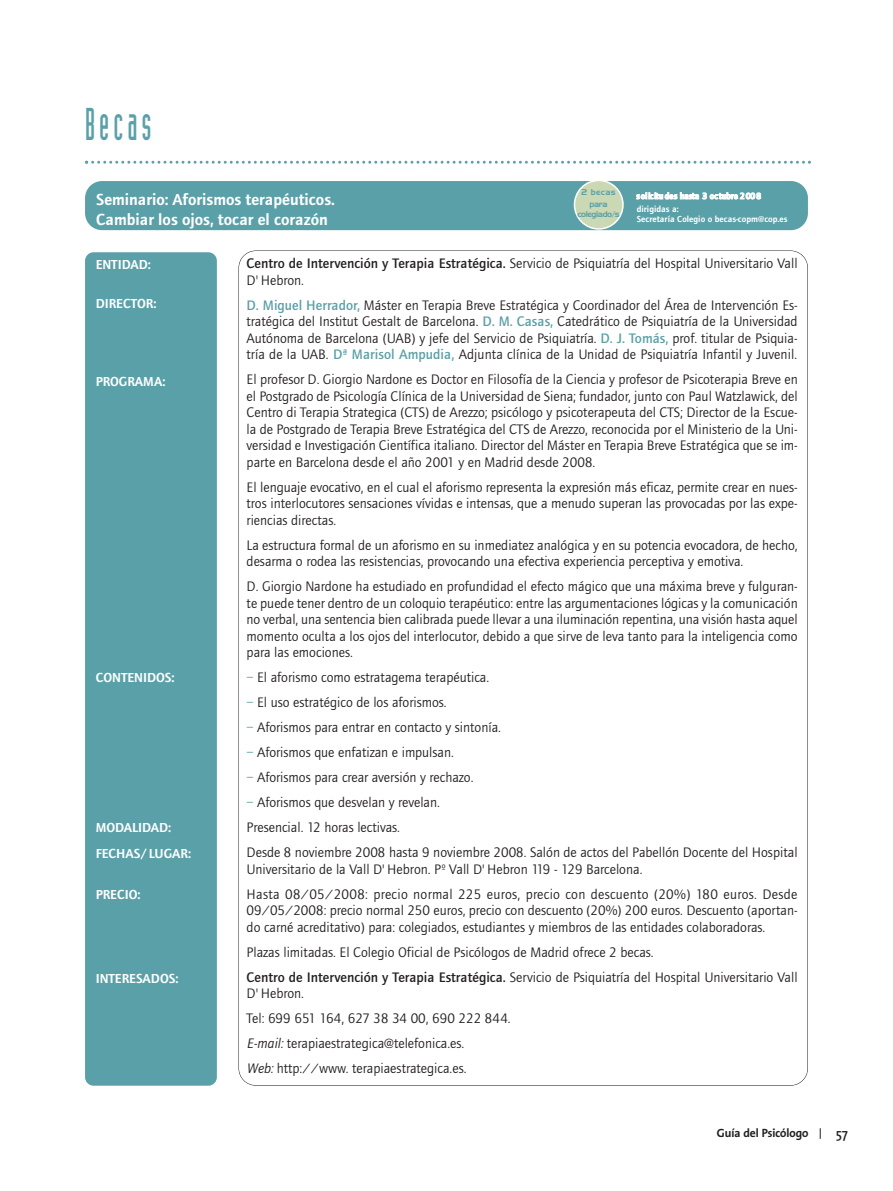
<style>
.page{position:relative;width:893px;height:1191px;background:#fff}
.page>*{position:absolute;margin:0;border:0;box-sizing:border-box;transform-origin:0 0}
.t1{font:45px "Industria Solid";letter-spacing:.12em;color:#5aa0a8;scale:.76 1}
.t2{font:600 16.5px/19.5px "Foundry Journal";color:#fff}
.t3{font:14.25px/16.5px "Foundry Journal";color:#231f20}
.t4{font:14.25px/25px "Foundry Journal";letter-spacing:.02em;color:#231f20}
.t5{font:600 13.5px/26.4px "Foundry Journal";color:#fff}
.t6{font:600 13.5px "Thesis Sans";color:#231f20}
.t7{font:700 12px "Thesis Sans";color:#231f20}
.t8{font:600 9px/12.6px "Foundry Journal";color:#fff}
.t9{font:8.1px "Handel Gothic BT";letter-spacing:-.045em;color:#5aa0a8}
.t10{font:8.1px/11.7px "Handel Gothic BT";letter-spacing:.045em;color:#5aa0a8;text-align:center}
.s1{font-weight:500}
.s2{font-weight:500;color:#5aa0a8}
.s3{color:#5aa0a8}
.s4{font-style:italic}
</style>
<div class="page">
<svg style="left:85px;top:161px;width:726px;height:3px"></svg>
<div style="left:85px;top:252px;width:132px;height:833px;background:#5aa0a8;border-radius:9px"></div>
<div style="left:85px;top:181px;width:723px;height:49px;background:#5aa0a8;border-radius:17px"></div>
<svg style="left:574px;top:181px;width:50px;height:49px"></svg>
<p class="t1" style="left:85px;top:107px;width:89px">Becas</p>
<p class="t10" style="left:581px;top:187px;width:36px">2 becas para</p>
<p class="t9" style="left:577px;top:211px;width:44px">colegiado/s</p>
<p class="t2" style="left:96px;top:191px;width:240px">Seminario: Aforismos terapéuticos.<br>Cambiar los ojos, tocar el corazón</p>
<p class="t8" style="left:636px;top:190px;width:127px">solicitu des hasta 3 octubre 2008 dirigidas a:</p>
<p class="t8" style="left:637px;top:214px;width:152px">Secretaría Colegio o becas-copm@cop.es</p>
<p class="t3" style="left:247px;top:255px;width:552px"><span class="s1">Centro de Intervención y Terapia Estratégica.</span> Servicio de Psiquiatría del Hospital Universitario Vall<br>D'Hebron.</p>
<p class="t3" style="left:247px;top:296px;width:553px;text-align:justify"><span class="s2">D. Miguel Herrador,</span> Máster en Terapia Breve Estratégica y Coordinador del Área de Intervención Es&shy;tratégica del Institut Gestalt de Barcelona. <span class="s2">D. M. Casas,</span> Catedrático de Psiquiatría de la Universidad Autónoma de Barcelona (UAB) y jefe del Servicio de Psiquiatría. <span class="s2">D. J. Tomás,</span> prof. titular de Psiquia&shy;tría de la UAB. <span class="s2">Dª Marisol Ampudia,</span> Adjunta clínica de la Unidad de Psiquiatría Infantil y Juvenil.</p>
<p class="t3" style="left:247px;top:371px;width:553px;text-align:justify">El profesor D. Giorgio Nardone es Doctor en Filosofía de la Ciencia y profesor de Psicoterapia Breve en el Postgrado de Psicología Clínica de la Universidad de Siena; fundador, junto con Paul Watzlawick, del Centro di Terapia Strategica (CTS) de Arezzo; psicólogo y psicoterapeuta del CTS; Director de la Escue&shy;la de Postgrado de Terapia Breve Estratégica del CTS de Arezzo, reconocida por el Ministerio de la Uni&shy;versidad e Investigación Científica italiano. Director del Máster en Terapia Breve Estratégica que se im&shy;parte en Barcelona desde el año 2001 y en Madrid desde 2008.</p>
<p class="t3" style="left:247px;top:478px;width:553px;text-align:justify">El lenguaje evocativo, en el cual el aforismo representa la expresión más eficaz, permite crear en nues&shy;tros interlocutores sensaciones vívidas e intensas, que a menudo superan las provocadas por las expe&shy;riencias directas.</p>
<p class="t3" style="left:247px;top:536px;width:553px">La estructura formal de un aforismo en su inmediatez analógica y en su potencia evocadora, de hecho, desarma o rodea las resistencias, provocando una efectiva experiencia perceptiva y emotiva.</p>
<p class="t3" style="left:247px;top:578px;width:553px;text-align:justify">D. Giorgio Nardone ha estudiado en profundidad el efecto mágico que una máxima breve y fulguran&shy;te puede tener dentro de un coloquio terapéutico: entre las argumentaciones lógicas y la comunicación no verbal, una sentencia bien calibrada puede llevar a una iluminación repentina, una visión hasta aquel momento oculta a los ojos del interlocutor, debido a que sirve de leva tanto para la inteligencia como para las emociones.</p>
<p class="t3" style="left:247px;top:669px;width:244px"><span class="s3">–</span> El aforismo como estratagema terapéutica.</p>
<p class="t3" style="left:247px;top:694px;width:202px"><span class="s3">–</span> El uso estratégico de los aforismos.</p>
<p class="t3" style="left:247px;top:719px;width:256px"><span class="s3">–</span> Aforismos para entrar en contacto y sintonía.</p>
<p class="t3" style="left:247px;top:744px;width:209px"><span class="s3">–</span> Aforismos que enfatizan e impulsan.</p>
<p class="t3" style="left:247px;top:769px;width:228px"><span class="s3">–</span> Aforismos para crear aversión y rechazo.</p>
<p class="t3" style="left:247px;top:790px;width:553px;line-height:25px"><span class="s3">–</span> Aforismos que desvelan y revelan.<br>Presencial. 12 horas lectivas.<br>Desde 8 noviembre 2008 hasta 9 noviembre 2008. Salón de actos del Pabellón Docente del Hospital</p>
<p class="t4" style="left:247px;top:856px;width:552px">Universitario de la Vall D'Hebron. Pº Vall D'Hebron 119 - 129 Barcelona.<br>Hasta 08/05/2008: precio normal 225 euros, precio con descuento (20%) 180 euros. Desde</p>
<p class="t3" style="left:247px;top:902px;width:553px">09/05/2008: precio normal 250 euros, precio con descuento (20%) 200 euros. Descuento (aportan&shy;do carné acreditativo) para: colegiados, estudiantes y miembros de las entidades colaboradoras.</p>
<p class="t3" style="left:247px;top:939px;width:552px;line-height:25px">Plazas limitadas. El Colegio Oficial de Psicólogos de Madrid ofrece 2 becas.<br><span class="s1">Centro de Intervención y Terapia Estratégica.</span> Servicio de Psiquiatría del Hospital Universitario Vall</p>
<p class="t3" style="left:247px;top:981px;width:266px;line-height:25px">D'Hebron.<br>Tel: 699 651 164, 627 38 34 00, 690 222 844.<br><span class="s4">E-mail:</span> terapiaestrategica@telefonica.es.<br><span class="s4">Web:</span> http://www. terapiaestrategica.es.</p>
<p class="t5" style="left:96px;top:252px;width:57px">ENTIDAD:</p>
<p class="t5" style="left:96px;top:292px;width:62px">DIRECTOR:</p>
<p class="t5" style="left:96px;top:370px;width:71px">PROGRAMA:</p>
<p class="t5" style="left:96px;top:665px;width:80px">CONTENIDOS:</p>
<p class="t5" style="left:96px;top:815px;width:97px">MODALIDAD:<br>FECHAS/LUGAR:</p>
<p class="t5" style="left:96px;top:882px;width:46px">PRECIO:</p>
<p class="t5" style="left:96px;top:966px;width:84px">INTERESADOS:</p>
<p class="t7" style="left:717px;top:1128px;width:93px">Guía del Psicólogo</p>
<p class="t6" style="left:836px;top:1128px;width:13px">57</p>
</div>
